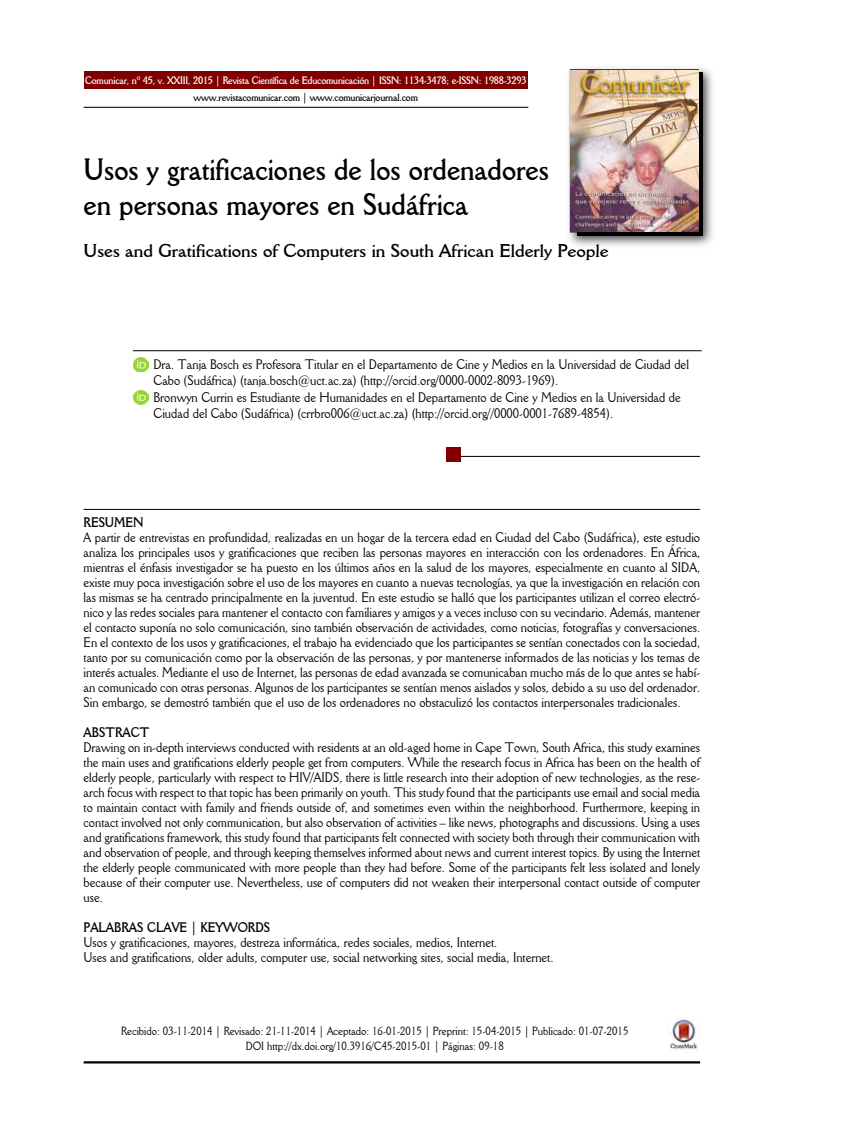
<style>
.page{position:relative;width:849px;height:1127px;background:#fff}
.page>*{position:absolute;margin:0;border:0;box-sizing:border-box;transform-origin:0 0}
.t1{font:700 30px/34.5px "Della Robbia BT";color:#000;scale:.9 1}
.t2{font:700 18px "Della Robbia BT";color:#000}
.t3{font:13.5px/15px "Della Robbia BT";color:#000;scale:.9 1}
.t4{font:700 13.5px "Della Robbia BT";color:#000;scale:.9 1}
.t5{font:11.55px/15px "Della Robbia BT";color:#000;text-align:center;scale:.9 1}
.t6{font:700 10.5px "Della Robbia BT";letter-spacing:-.02em;color:#fff;scale:.9 1}
.t7{font:700 10.5px "Della Robbia BT";letter-spacing:-.02em;color:#000;scale:.9 1}
</style>
<div class="page">
<hr style="left:84px;top:107px;width:444px;height:1px;background:#000">
<div style="left:84px;top:71px;width:444px;height:17px;background:#800000"></div>
<img style="left:563px;top:68px;width:150px;height:184px">
<img style="left:577px;top:73px;width:125px;height:163px">
<img style="left:571px;top:70px;width:127px;height:162px">
<hr style="left:133px;top:350px;width:569px;height:1px;background:#000">
<hr style="left:84px;top:509px;width:616px;height:1px;background:#000">
<hr style="left:459px;top:456px;width:241px;height:1px;background:#000">
<img style="left:668px;top:1018px;width:32px;height:32px">
<hr style="left:84px;top:1061px;width:616px;height:2px;background:#000">
<div style="left:446px;top:448px;width:15px;height:14px;background:#800000"></div>
<img style="left:134px;top:357px;width:15px;height:15px">
<img style="left:134px;top:390px;width:15px;height:15px">
<p class="t6" style="left:85px;top:76px;width:492px">Comunicar, nº 45, v. XXIII, 2015 | Revista Científica de Educomunicación | ISSN: 1134-3478; e-ISSN: 1988-3293</p>
<p class="t7" style="left:194px;top:93px;width:251px">www.revistacomunicar.com | www.comunicarjournal.com</p>
<h1 class="t1" style="left:84px;top:155px;width:519px">Usos y gratificaciones de los ordenadores en personas mayores en Sudáfrica</h1>
<h2 class="t2" style="left:84px;top:243px;width:527px">Uses and Gratifications of Computers in South African Elderly People</h2>
<p class="t3" style="left:153px;top:357px;width:596px;line-height:15.8px">Dra. Tanja Bosch es Profesora Titular en el Departamento de Cine y Medios en la Universidad de Ciudad del<br>Cabo (Sudáfrica) (tanja.bosch@uct.ac.za) (http://orcid.org/0000-0002-8093-1969).</p>
<p class="t3" style="left:153px;top:391px;width:587px;line-height:15.8px">Bronwyn Currin es Estudiante de Humanidades en el Departamento de Cine y Medios en la Universidad de<br>Ciudad del Cabo (Sudáfrica) (crrbro006@uct.ac.za) (http://orcid.org//0000-0001-7689-4854).</p>
<p class="t4" style="left:84px;top:517px;width:68px">RESUMEN</p>
<p class="t3" style="left:84px;top:531px;width:687px;text-align:justify">A partir de entrevistas en profundidad, realizadas en un hogar de la tercera edad en Ciudad del Cabo (Sudáfrica), este estudio analiza los principales usos y gratificaciones que reciben las personas mayores en interacción con los ordenadores. En África, mientras el énfasis investigador se ha puesto en los últimos años en la salud de los mayores, especialmente en cuanto al SIDA, existe muy poca investigación sobre el uso de los mayores en cuanto a nuevas tecnologías, ya que la investigación en relación con las mismas se ha centrado principalmente en la juventud. En este estudio se halló que los participantes utilizan el correo electró&shy;nico y las redes sociales para mantener el contacto con familiares y amigos y a veces incluso con su vecindario. Además, mantener el contacto suponía no solo comunicación, sino también observación de actividades, como noticias, fotografías y conversaciones.<br>En el contexto de los usos y gratificaciones, el trabajo ha evidenciado que los participantes se sentían conectados con la sociedad, tanto por su comunicación como por la observación de las personas, y por mantenerse informados de las noticias y los temas de interés actuales. Mediante el uso de Internet, las personas de edad avanzada se comunicaban mucho más de lo que antes se habí&shy;an comunicado con otras personas. Algunos de los participantes se sentían menos aislados y solos, debido a su uso del ordenador.<br>Sin embargo, se demostró también que el uso de los ordenadores no obstaculizó los contactos interpersonales tradicionales.</p>
<p class="t4" style="left:84px;top:727px;width:75px">ABSTRACT</p>
<p class="t3" style="left:84px;top:741px;width:687px;text-align:justify">Drawing on in-depth interviews conducted with residents at an old-aged home in Cape Town, South Africa, this study examines the main uses and gratifications elderly people get from computers. While the research focus in Africa has been on the health of elderly people, particularly with respect to HIV/AIDS, there is little research into their adoption of new technologies, as the rese&shy;arch focus with respect to that topic has been primarily on youth. This study found that the participants use email and social media to maintain contact with family and friends outside of, and sometimes even within the neighborhood. Furthermore, keeping in contact involved not only communication, but also observation of activities – like news, photographs and discussions. Using a uses and gratifications framework, this study found that participants felt connected with society both through their communication with and observation of people, and through keeping themselves informed about news and current interest topics. By using the Internet the elderly people communicated with more people than they had before. Some of the participants felt less isolated and lonely because of their computer use. Nevertheless, use of computers did not weaken their interpersonal contact outside of computer use.</p>
<p class="t4" style="left:84px;top:922px;width:209px">PALABRAS CLAVE | KEYWORDS</p>
<p class="t3" style="left:84px;top:936px;width:524px">Usos y gratificaciones, mayores, destreza informática, redes sociales, medios, Internet.<br>Uses and gratifications, older adults, computer use, social networking sites, social media, Internet.</p>
<p class="t5" style="left:121px;top:1024px;width:565px">Recibido: 03-11-2014 | Revisado: 21-11-2014 | Aceptado: 16-01-2015 | Preprint: 15-04-2015 | Publicado: 01-07-2015<br>DOI http://dx.doi.org/10.3916/C45-2015-01 | Páginas: 09-18</p>
</div>
